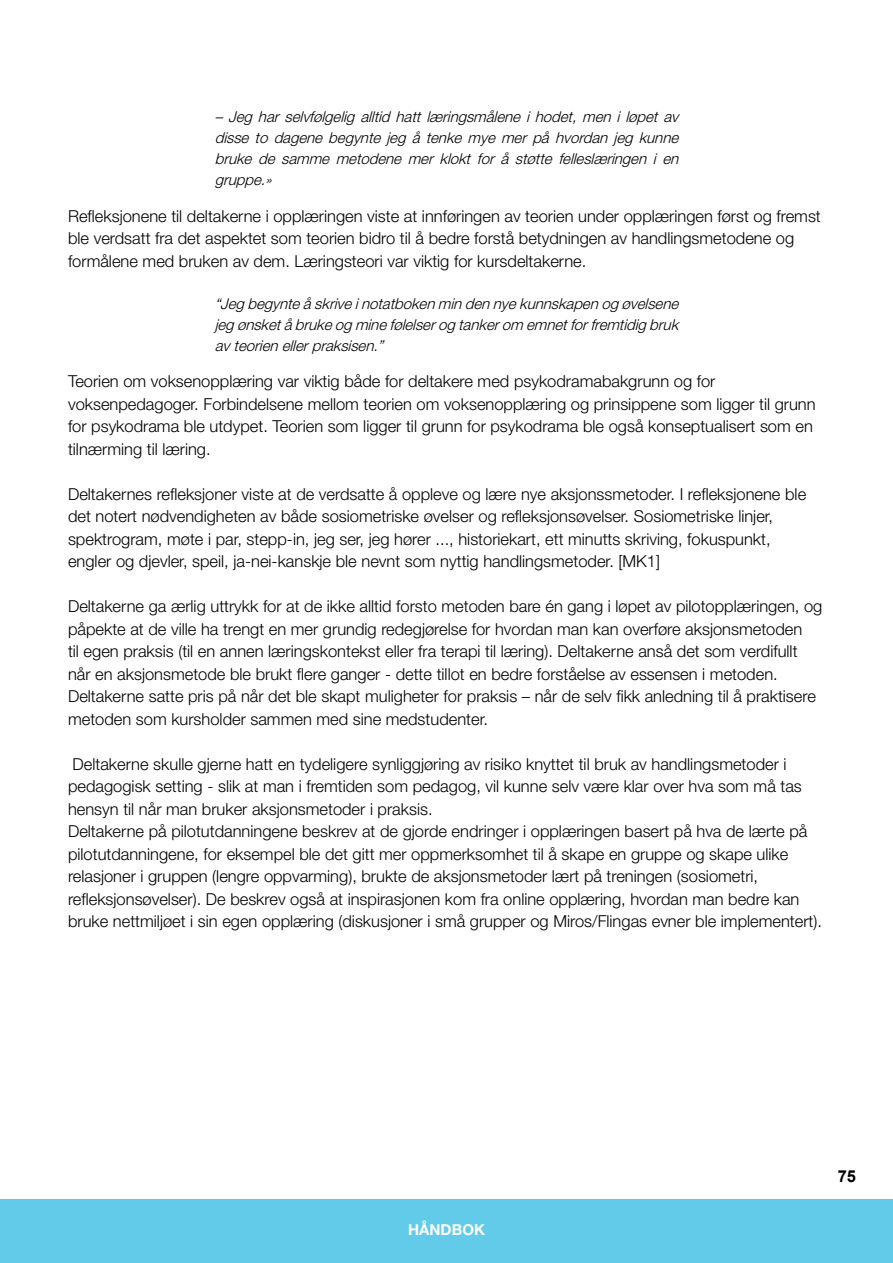
<style>
.page{position:relative;width:893px;height:1263px;background:#fff}
.page>*{position:absolute;margin:0;border:0;box-sizing:border-box;transform-origin:0 0}
.t1{font:300 16.5px/22.5px "Helvetica Neue LT Std";color:#000}
.t2{font:700 16.5px "Arial";color:#000}
.t3{font:italic 300 15px/21px "Helvetica Neue LT Std";color:#000;text-align:justify}
.t4{font:700 15px "Helvetica Neue LT Std";color:#fff}
</style>
<div class="page">
<div style="left:0;top:1199px;width:893px;height:64px;background:#63cbea"></div>
<p class="t3" style="left:215px;top:106px;width:469px">– Jeg har selvfølgelig alltid hatt læringsmålene i hodet, men i løpet av disse to dagene begynte jeg å tenke mye mer på hvordan jeg kunne bruke de samme metodene mer klokt for å støtte felleslæringen i en gruppe.»</p>
<p class="t1" style="left:68px;top:204px;width:754px">Refleksjonene til deltakerne i opplæringen viste at innføringen av teorien under opplæringen først og fremst ble verdsatt fra det aspektet som teorien bidro til å bedre forstå betydningen av handlingsmetodene og formålene med bruken av dem. Læringsteori var viktig for kursdeltakerne.</p>
<p class="t3" style="left:215px;top:293px;width:469px">“Jeg begynteåskriveinotatbokenmindennyekunnskapenog øvelsene jeg ønsketåbrukeog minefølelserog tankerom emnetforfremtidig bruk avteorienellerpraksisen.”</p>
<p class="t1" style="left:68px;top:370px;width:749px">Teorien om voksenopplæring var viktig både for deltakere med psykodramabakgrunn og for voksenpedagoger. Forbindelsene mellom teorien om voksenopplæring og prinsippene som ligger til grunn for psykodrama ble utdypet. Teorien som ligger til grunn for psykodrama ble også konseptualisert som en tilnærming til læring.</p>
<p class="t1" style="left:68px;top:482px;width:740px">Deltakernes refleksjoner viste at de verdsatte å oppleve og lære nye aksjonssmetoder. I refleksjonene ble det notert nødvendigheten av både sosiometriske øvelser og refleksjonsøvelser. Sosiometriske linjer, spektrogram, møte i par, stepp-in, jeg ser, jeg hører ..., historiekart, ett minutts skriving, fokuspunkt, engler og djevler, speil, ja-nei-kanskje ble nevnt som nyttig handlingsmetoder. [MK1]</p>
<p class="t1" style="left:68px;top:595px;width:756px">Deltakerne ga ærlig uttrykk for at de ikke alltid forsto metoden bare én gang i løpet av pilotopplæringen, og påpekte at de ville ha trengt en mer grundig redegjørelse for hvordan man kan overføre aksjonsmetoden<br>til egen praksis (til en annen læringskontekst eller fra terapi til læring). Deltakerne anså det som verdifullt når en aksjonsmetode ble brukt flere ganger - dette tillot en bedre forståelse av essensen i metoden.<br>Deltakerne satte pris på når det ble skapt muligheter for praksis – når de selv fikk anledning til å praktisere metoden som kursholder sammen med sine medstudenter.</p>
<p class="t1" style="left:68px;top:752px;width:755px">Deltakerne skulle gjerne hatt en tydeligere synliggjøring av risiko knyttet til bruk av handlingsmetoder i pedagogisk setting - slik at man i fremtiden som pedagog, vil kunne selv være klar over hva som må tas hensyn til når man bruker aksjonsmetoder i praksis.<br>Deltakerne på pilotutdanningene beskrev at de gjorde endringer i opplæringen basert på hva de lærte på pilotutdanningene, for eksempel ble det gitt mer oppmerksomhet til å skape en gruppe og skape ulike relasjoner i gruppen (lengre oppvarming), brukte de aksjonsmetoder lært på treningen (sosiometri, refleksjonsøvelser). De beskrev også at inspirasjonen kom fra online opplæring, hvordan man bedre kan bruke nettmiljøet i sin egen opplæring (diskusjoner i små grupper og Miros/Flingas evner ble implementert).</p>
<p class="t4" style="left:408px;top:1220px;width:78px">HÅNDBOK</p>
<p class="t2" style="left:838px;top:1165px;width:20px">75</p>
</div>
